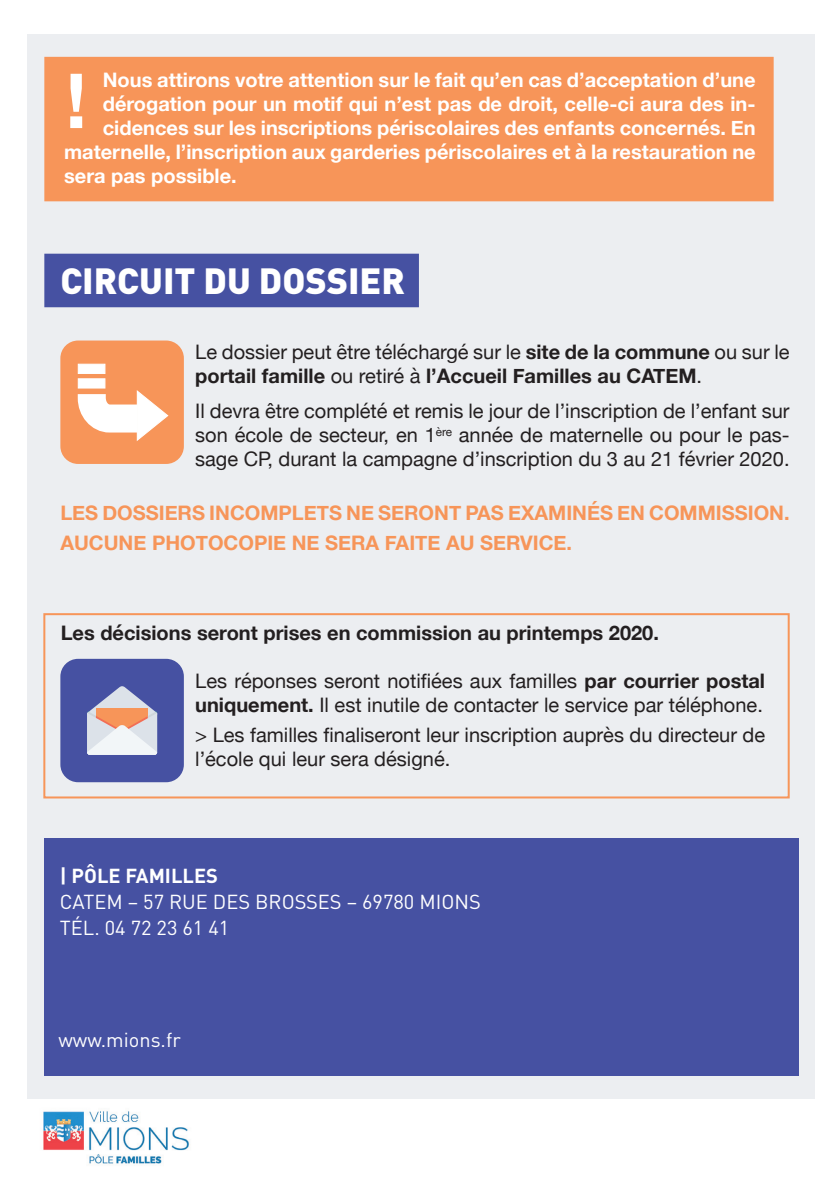
<style>
.page{position:relative;width:840px;height:1191px;background:#fff}
.page>*{position:absolute;margin:0;border:0;box-sizing:border-box;transform-origin:0 0}
.t1{font:700 76px "Helvetica Neue";color:#fff}
.t2{font:900 36px "DIN";color:#fff}
.t3{font:20px/24px "Helvetica Neue";color:#231f20}
.t4{font:700 20px "Helvetica Neue";color:#fff}
.t5{font:700 20px/24px "Helvetica Neue";color:#231f20}
.t6{font:700 20px "Helvetica Neue";color:#f79559}
.t7{font:20px "DIN";color:#fff}
.t8{font:700 20px "DIN";color:#fff}
.s1{font-weight:400}
.s2{font-weight:700}
</style>
<div class="page">
<div style="left:27px;top:34px;width:787px;height:1065px;background:#eceef1"></div>
<div style="left:60px;top:340px;width:124px;height:124px;background:#f79559;border-radius:18px"></div>
<div style="left:44px;top:254px;width:374px;height:53px;background:#4651a2"></div>
<div style="left:44px;top:838px;width:754px;height:238px;background:#4651a2"></div>
<img style="left:43px;top:1111px;width:146px;height:53px">
<svg style="left:77px;top:366px;width:92px;height:75px"></svg>
<div style="left:78px;top:378px;width:27px;height:10px;background:#fff;border:1px solid #fff"></div>
<div style="left:78px;top:364px;width:27px;height:10px;background:#fff"></div>
<div style="left:44px;top:57px;width:729px;height:144px;background:#f79559"></div>
<div style="left:60px;top:659px;width:124px;height:123px;background:#4651a2;border-radius:18px"></div>
<svg style="left:87px;top:686px;width:70px;height:69px"></svg>
<div style="left:43px;top:613px;width:746px;height:185px;border:2px solid #f79559"></div>
<p class="t4" style="left:103px;top:64px;width:654px">Nous attirons votre attention sur le fait qu’en cas d’acceptation d’une</p>
<p class="t4" style="left:103px;top:88px;width:654px">dérogation pour un motif qui n’est pas de droit, celle-ci aura des in-</p>
<p class="t4" style="left:103px;top:112px;width:654px">cidences sur les inscriptions périscolaires des enfants concernés. En</p>
<p class="t4" style="left:64px;top:136px;width:692px">maternelle, l’inscription aux garderies périscolaires et à la restauration ne</p>
<p class="t4" style="left:64px;top:160px;width:174px">sera pas possible.</p>
<h1 class="t1" style="left:66px;top:41px;width:23px">!</h1>
<h2 class="t2" style="left:60px;top:257px;width:346px">CIRCUIT DU DOSSIER</h2>
<p class="t5" style="left:195px;top:340px;width:595px"><span class="s1">Le dossier peut être téléchargé sur le</span> site de la commune <span class="s1">ou sur le </span>portail famille <span class="s1">ou retiré à</span> l’Accueil Familles au CATE</p>
<p class="t3" style="left:195px;top:359px;width:595px;line-height:35.4px;text-indent:483px"><span class="s2">M</span>.<br>Il devra être complété et remis le jour de l’inscription de l’enfant sur</p>
<p class="t3" style="left:195px;top:424px;width:595px">son école de secteur, en 1<sup>ère</sup> année de maternelle ou pour le pas&shy;sage CP, durant la campagne d’inscription du 3 au 21 février 2020.</p>
<p class="t6" style="left:60px;top:497px;width:13px">LES</p>
<p class="t6" style="left:102px;top:497px;width:14px">DOSSIERS</p>
<p class="t6" style="left:209px;top:497px;width:14px">INCO</p>
<p class="t6" style="left:260px;top:497px;width:45px">MPLETS</p>
<p class="t6" style="left:346px;top:497px;width:47px">NE SERONT</p>
<p class="t6" style="left:465px;top:497px;width:114px">PAS EXAMINÉS</p>
<p class="t6" style="left:617px;top:497px;width:111px">EN COMMISSION</p>
<p class="t6" style="left:783px;top:497px;width:7px">.</p>
<p class="t6" style="left:60px;top:527px;width:136px">AUCUNE PHOTOCO</p>
<p class="t6" style="left:254px;top:527px;width:86px">PIENE SERA</p>
<p class="t6" style="left:384px;top:527px;width:12px">FAITE</p>
<p class="t6" style="left:446px;top:527px;width:49px">AU SER</p>
<p class="t6" style="left:520px;top:527px;width:53px">VICE.</p>
<p class="t5" style="left:61px;top:621px;width:599px">Les décisions seront prises en commission au printemps 2020.</p>
<p class="t3" style="left:195px;top:670px;width:571px">Les réponses seront notifiées aux familles <span class="s2">par courrier postal uniquement.</span> Il est inutile de contacter le service par téléphone.</p>
<p class="t3" style="left:195px;top:723px;width:571px">&gt; Les familles finaliseront leur inscription auprès du directeur de l’école qui leur sera désigné.</p>
<p class="t8" style="left:60px;top:862px;width:159px">| PÔLE FAMILLES</p>
<p class="t7" style="left:60px;top:889px;width:122px">CATEM – 57 RUE</p>
<p class="t7" style="left:213px;top:889px;width:13px">DES</p>
<p class="t7" style="left:255px;top:889px;width:27px">BROSSES</p>
<p class="t7" style="left:346px;top:889px;width:135px">– 69780 MIONS</p>
<p class="t7" style="left:60px;top:915px;width:171px">TÉL. 04 72 23 61 41</p>
<p class="t7" style="left:58px;top:1027px;width:124px">WWW.MIONS.FR</p>
</div>
